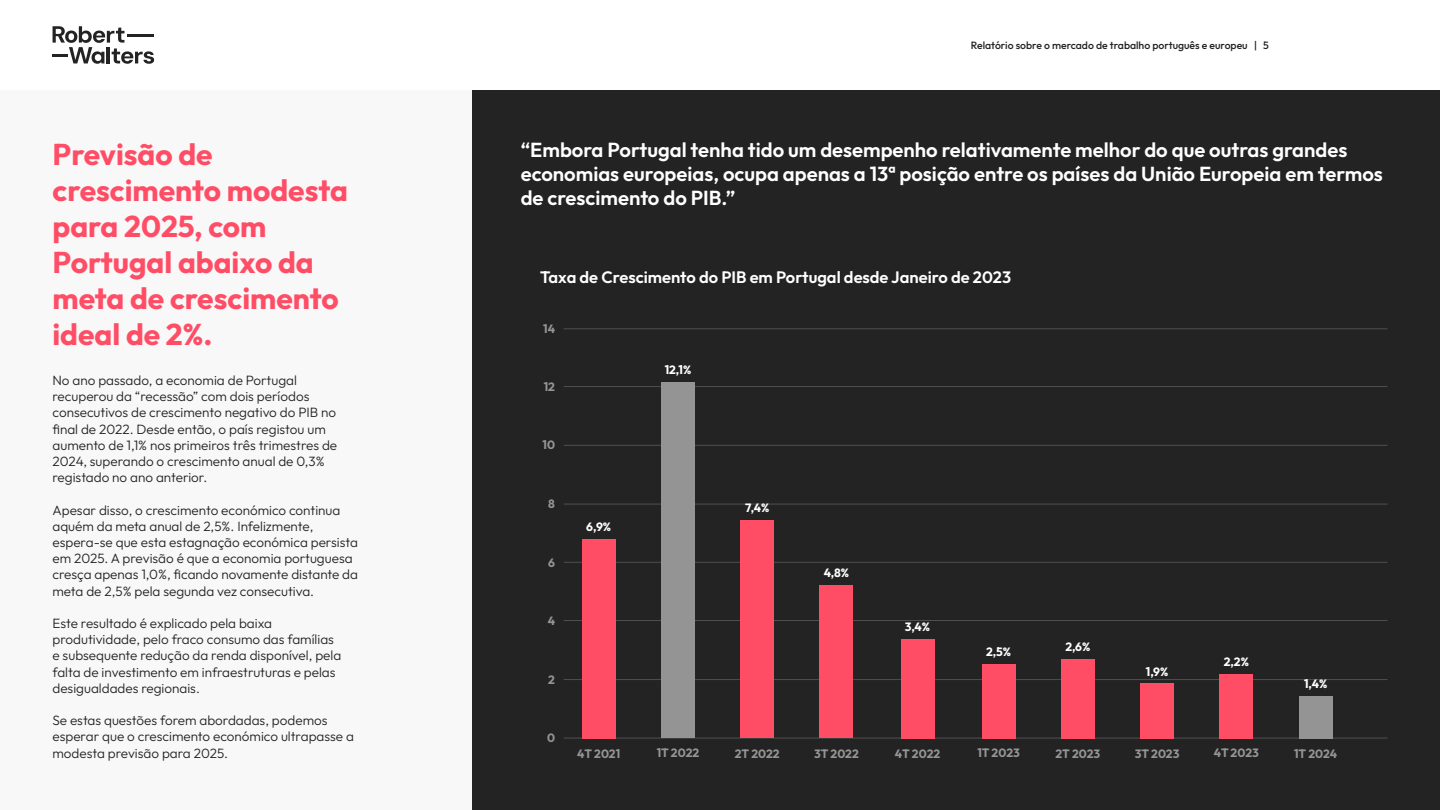
<style>
.page{position:relative;width:1440px;height:810px;background:#fff}
.page>*{position:absolute;margin:0;border:0;box-sizing:border-box;transform-origin:0 0}
.t1{font:700 30px/36px "Outfit";color:#ff4d66}
.t2{font:600 20.25px/24.3px "Outfit";color:#fff}
.t3{font:600 16.5px "Outfit";color:#fff}
.t4{font:300 13.5px/16.2px "Outfit";color:#232323}
.t5{font:700 12px "Outfit";color:#949494}
.t6{font:700 12px "Outfit";color:#fff}
.t7{font:500 10.5px "Outfit";color:#232323}
</style>
<div class="page">
<div style="left:0;top:90px;width:1440px;height:720px;background:#f8f8f8"></div>
<hr style="left:52px;top:54px;width:16px;height:3px;background:#232323">
<svg style="left:53px;top:26px;width:101px;height:38px"></svg>
<div style="left:472px;top:90px;width:968px;height:720px;background:#232323"></div>
<hr style="left:564px;top:445px;width:823px;height:1px;background:#4f4f4f">
<hr style="left:564px;top:504px;width:823px;height:1px;background:#4f4f4f">
<hr style="left:564px;top:562px;width:823px;height:1px;background:#4f4f4f">
<hr style="left:564px;top:620px;width:823px;height:1px;background:#4f4f4f">
<hr style="left:564px;top:679px;width:823px;height:1px;background:#4f4f4f">
<hr style="left:564px;top:738px;width:823px;height:1px;background:#4f4f4f">
<div style="left:582px;top:539px;width:33px;height:199px;background:#ff4d66"></div>
<hr style="left:564px;top:386px;width:823px;height:1px;background:#4f4f4f">
<hr style="left:564px;top:328px;width:823px;height:1px;background:#4f4f4f">
<div style="left:741px;top:520px;width:33px;height:218px;background:#ff4d66"></div>
<div style="left:820px;top:585px;width:33px;height:153px;background:#ff4d66"></div>
<div style="left:901px;top:639px;width:33px;height:99px;background:#ff4d66"></div>
<div style="left:982px;top:664px;width:33px;height:74px;background:#ff4d66"></div>
<div style="left:1061px;top:659px;width:33px;height:79px;background:#ff4d66"></div>
<div style="left:1141px;top:683px;width:33px;height:55px;background:#ff4d66"></div>
<div style="left:1220px;top:674px;width:33px;height:64px;background:#ff4d66"></div>
<div style="left:1299px;top:696px;width:33px;height:42px;background:#949494"></div>
<div style="left:661px;top:382px;width:34px;height:356px;background:#949494"></div>
<h1 class="t1" style="left:52px;top:138px;width:297px">Previsão de crescimento modesta para 2025, com<br>Portugal abaixo da meta de crescimento ideal de 2%.</h1>
<p class="t4" style="left:52px;top:372px;width:286px">No ano passado, a economia de Portugal recuperou da “recessão” com dois períodos consecutivos de crescimento negativo do PIB no final de 2022. Desde então, o país registou um aumento de 1,1% nos primeiros três trimestres de 2024, superando o crescimento anual de 0,3% registado no ano anterior.</p>
<p class="t4" style="left:52px;top:502px;width:307px">Apesar disso, o crescimento económico continua aquém da meta anual de 2,5%. Infelizmente, espera-se que esta estagnação económica persista em 2025. A previsão é que a economia portuguesa cresça apenas 1,0%, ficando novamente distante da meta de 2,5% pela segunda vez consecutiva.</p>
<p class="t4" style="left:52px;top:615px;width:290px">Este resultado é explicado pela baixa produtividade, pelo fraco consumo das famílias e subsequente redução da renda disponível, pela falta de investimento em infraestruturas e pelas desigualdades regionais.</p>
<p class="t4" style="left:52px;top:713px;width:303px">Se estas questões forem abordadas, podemos esperar que o crescimento económico ultrapasse a modesta previsão para 2025.</p>
<p class="t7" style="left:971px;top:38px;width:300px">Relatório sobre o mercado de trabalho português e europeu | 5</p>
<h2 class="t2" style="left:521px;top:138px;width:864px">“Embora Portugal tenha tido um desempenho relativamente melhor do que outras grandes economias europeias, ocupa apenas a 13ª posição entre os países da União Europeia em termos de crescimento do PIB.”</h2>
<p class="t3" style="left:540px;top:266px;width:472px">Taxa de Crescimento do PIB em Portugal desde Janeiro de 2023</p>
<p class="t5" style="left:543px;top:321px;width:13px">14</p>
<p class="t5" style="left:544px;top:378px;width:13px">12</p>
<p class="t5" style="left:542px;top:437px;width:14px">10</p>
<p class="t5" style="left:548px;top:496px;width:8px">8</p>
<p class="t5" style="left:548px;top:554px;width:8px">6</p>
<p class="t5" style="left:548px;top:613px;width:9px">4</p>
<p class="t5" style="left:548px;top:671px;width:8px">2</p>
<p class="t5" style="left:547px;top:730px;width:9px">0</p>
<p class="t6" style="left:586px;top:518px;width:26px">6,9%</p>
<p class="t5" style="left:577px;top:745px;width:45px">4T 2021</p>
<p class="t6" style="left:665px;top:362px;width:28px">12,1%</p>
<p class="t6" style="left:745px;top:500px;width:26px">7,4%</p>
<p class="t6" style="left:824px;top:565px;width:27px">4,8%</p>
<p class="t6" style="left:905px;top:619px;width:27px">3,4%</p>
<p class="t6" style="left:986px;top:644px;width:27px">2,5%</p>
<p class="t6" style="left:1065px;top:639px;width:27px">2,6%</p>
<p class="t6" style="left:1146px;top:663px;width:24px">1,9%</p>
<p class="t6" style="left:1224px;top:654px;width:27px">2,2%</p>
<p class="t6" style="left:1304px;top:676px;width:25px">1,4%</p>
<p class="t5" style="left:1214px;top:745px;width:46px">4T 2023</p>
<p class="t5" style="left:977px;top:745px;width:44px">1T 2023</p>
<p class="t5" style="left:657px;top:745px;width:44px">1T 2022</p>
<p class="t5" style="left:1294px;top:746px;width:45px">1T 2024</p>
<p class="t5" style="left:1055px;top:745px;width:46px">2T 2023</p>
<p class="t5" style="left:895px;top:745px;width:47px">4T 2022</p>
<p class="t5" style="left:735px;top:746px;width:46px">2T 2022</p>
<p class="t5" style="left:814px;top:746px;width:46px">3T 2022</p>
<p class="t5" style="left:1135px;top:746px;width:46px">3T 2023</p>
</div>
